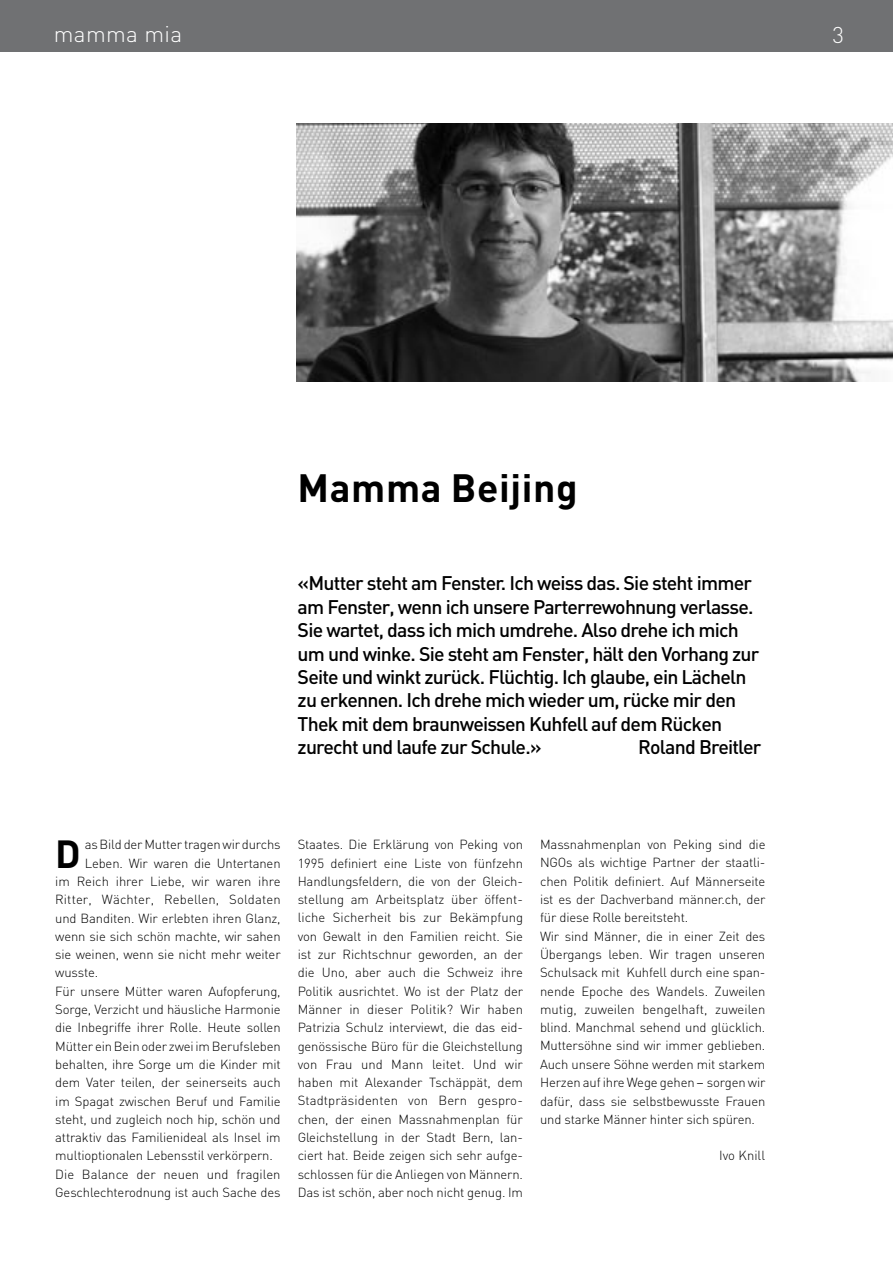
<style>
.page{position:relative;width:893px;height:1263px;background:#fff}
.page>*{position:absolute;margin:0;border:0;box-sizing:border-box;transform-origin:0 0}
.t1{font:700 39px "DIN";letter-spacing:.015em;color:#000}
.t2{font:700 38.7px "DIN";color:#000}
.t3{font:300 22.5px "DIN";letter-spacing:.015em;color:#fff}
.t4{font:500 19.5px/23.4px "DIN";letter-spacing:-.04em;color:#000}
.t5{font:300 13.05px/18.3px "DIN";letter-spacing:-.01em;color:#000;text-align:justify}
.t6{font:300 13.05px "DIN";letter-spacing:.01em;color:#000}
.s1{font-family:"Garamond BQ";font-weight:400;font-size:13.35px}
</style>
<div class="page">
<img style="left:297px;top:123px;width:596px;height:259px">
<div style="left:0;top:0;width:893px;height:51px;background:#707173"></div>
<h3 class="t3" style="left:54px;top:20px;width:130px">mamma mia</h3>
<h3 class="t3" style="left:832px;top:21px;width:13px">3</h3>
<h1 class="t1" style="left:298px;top:462px;width:281px">Mamma Beijing</h1>
<p class="t4" style="left:298px;top:571px;width:463px">«Mutter steht am Fenster. Ich weiss das. Sie steht immer am Fenster, wenn ich unsere Parterrewohnung verlasse.<br>Sie wartet, dass ich mich umdrehe. Also drehe ich mich um und winke. Sie steht am Fenster, hält den Vorhang zur Seite und winkt zurück. Flüchtig. Ich glaube, ein Lächeln zu erkennen. Ich drehe mich wieder um, rücke mir den Thek mit dem braunweissen Kuhfell auf dem Rücken zurecht und laufe zur Schule.»</p>
<h3 class="t4" style="left:638px;top:735px;width:125px">Roland Breitler</h3>
<h2 class="t2" style="left:55px;top:828px;width:27px">D</h2>
<p class="t5" style="left:85px;top:835px;width:197px">as Bild der Mutter tragen wir durchs</p>
<p class="t5" style="left:85px;top:854px;width:197px">Leben. Wir waren die Untertanen</p>
<p class="t5" style="left:55px;top:872px;width:227px">im Reich ihrer Liebe, wir waren ihre</p>
<p class="t6" style="left:55px;top:891px;width:227px">Ritter, Wächter, Rebellen, Soldaten</p>
<p class="t5" style="left:55px;top:908px;width:227px">und Banditen. Wir erlebten ihren Glanz,</p>
<p class="t5" style="left:55px;top:927px;width:227px">wenn sie sich schön machte, wir sahen</p>
<p class="t5" style="left:55px;top:945px;width:227px">sie weinen, wenn sie nicht mehr weiter</p>
<p class="t5" style="left:55px;top:963px;width:44px">wusste.</p>
<p class="t5" style="left:55px;top:982px;width:227px">Für unsere Mütter waren Aufopferung,</p>
<p class="t5" style="left:55px;top:1000px;width:227px">Sorge, Verzicht und häusliche Harmonie</p>
<p class="t5" style="left:55px;top:1018px;width:227px">die Inbegriffe ihrer Rolle. Heute sollen</p>
<p class="t5" style="left:55px;top:1037px;width:227px">Mütter ein Bein oder zwei im Berufsleben</p>
<p class="t5" style="left:55px;top:1055px;width:227px">behalten, ihre Sorge um die Kinder mit</p>
<p class="t5" style="left:55px;top:1073px;width:227px">dem Vater teilen, der seinerseits auch</p>
<p class="t5" style="left:55px;top:1091px;width:227px">im Spagat zwischen Beruf und Familie</p>
<p class="t5" style="left:55px;top:1110px;width:227px">steht, und zugleich noch hip, schön und</p>
<p class="t5" style="left:55px;top:1128px;width:227px">attraktiv das Familienideal als Insel im</p>
<p class="t5" style="left:55px;top:1146px;width:219px">multioptionalen Lebensstil verkörpern.</p>
<p class="t5" style="left:55px;top:1165px;width:227px">Die Balance der neuen und fragilen</p>
<p class="t5" style="left:55px;top:1183px;width:227px">Geschlechterodnung ist auch Sache des</p>
<p class="t5" style="left:298px;top:835px;width:227px">Staates. Die Erklärung von Peking von 1995 definiert eine Liste von fünfzehn Handlungsfeldern, die von der Gleich&shy;stellung am Arbeitsplatz über öffent&shy;liche Sicherheit bis zur Bekämpfung von Gewalt in den Familien reicht. Sie ist zur Richtschnur geworden, an der die Uno, aber auch die Schweiz ihre Politik ausrichtet. Wo ist der Platz der Männer in dieser Politik? Wir haben Patrizia Schulz interviewt, die das eid&shy;genössische Büro für die Gleichstellung von Frau und Mann leitet. Und wir haben mit Alexander Tschäppät, dem Stadtpräsidenten von Bern gespro&shy;chen, der einen Massnahmenplan für Gleichstellung in der Stadt Bern, lan&shy;ciert hat. Beide zeigen sich sehr aufge&shy;schlossen für die Anliegen von Männern.<br>Das ist schön, aber noch nicht genug. Im</p>
<p class="t5" style="left:540px;top:835px;width:227px;text-align:left">Massnahmenplan von Peking sind die NGOs als wichtige Partner der staatli&shy;chen Politik definiert. Auf Männerseite ist es der Dachverband männer.ch, der für diese Rolle bereitsteht.<br>Wir sind Männer, die in einer Zeit des Übergangs leben. Wir tragen unseren Schulsack mit Kuhfell durch eine span&shy;nende Epoche des Wandels. Zuweilen mutig, zuweilen bengelhaft, zuweilen blind. Manchmal sehend und glücklich.<br>Muttersöhne sind wir immer geblieben.<br>Auch unsere Söhne werden mit starkem Herzen auf ihre Wege gehen <span class="s1">–</span> sorgen wir dafür, dass sie selbstbewusste Frauen und starke Männer hinter sich spüren.</p>
<p class="t5" style="left:719px;top:1146px;width:48px">Ivo Knill</p>
</div>
